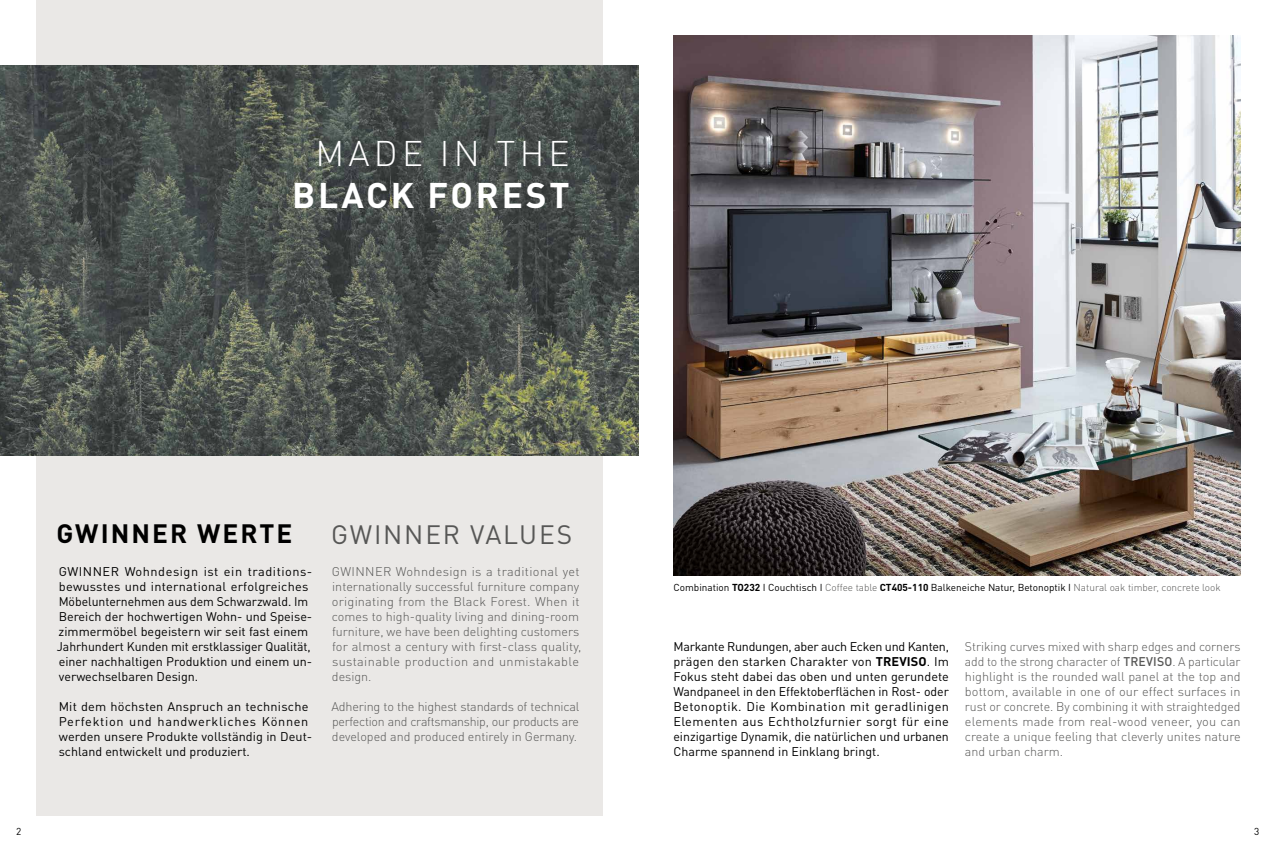
<style>
.page{position:relative;width:1276px;height:851px;background:#fff}
.page>*{position:absolute;margin:0;border:0;box-sizing:border-box;transform-origin:0 0}
.t1{font:700 35.25px "DIN Pro";letter-spacing:.08em;color:#fff}
.t2{font:300 35.25px "DIN Pro";letter-spacing:.12em;color:#fff}
.t3{font:26.25px "DIN Pro";letter-spacing:.07em;color:#575756}
.t4{font:700 26.25px "DIN Pro";letter-spacing:.08em;color:#000}
.t5{font:12.5px/15px "DIN Pro";color:#000}
.t6{font:300 12.5px/15px "DIN Pro";color:#575756;text-align:justify}
.t7{font:10px "DIN Pro";color:#000}
.s1{font-weight:700}
.s2{font-weight:300;color:#575756}
.s3{font-weight:500}
</style>
<div class="page">
<img style="left:673px;top:35px;width:567px;height:540px">
<div style="left:36px;top:0;width:566px;height:815px;background:#eae8e6"></div>
<img style="left:0;top:66px;width:638px;height:389px">
<h1 class="t2" style="left:315px;top:126px;width:256px">MADE IN THE</h1>
<h1 class="t1" style="left:292px;top:166px;width:279px">BLACK FOREST</h1>
<h2 class="t4" style="left:56px;top:511px;width:238px">GWINNER WERTE</h2>
<h2 class="t3" style="left:331px;top:517px;width:242px">GWINNER VALUES</h2>
<p class="t5" style="left:57px;top:563px;width:257px">GWINNER Wohndesign ist ein traditions&shy;bewusstes und international erfolgreiches Möbelunternehmen aus dem Schwarzwald. Im Bereich der hochwertigen Wohn- und Speise&shy;zimmermöbel begeistern wir seit fast einem Jahrhundert Kunden mit erstklassiger Qualität, einer nachhaltigen Produktion und einem un&shy;verwechselbaren Design.</p>
<p class="t5" style="left:59px;top:698px;width:255px">Mit dem höchsten Anspruch an technische Perfektion und handwerkliches Können werden unsere Produkte vollständig in Deut&shy;schland entwickelt und produziert.</p>
<p class="t6" style="left:332px;top:562px;width:251px;text-align:left">GWINNER Wohndesign is a traditional yet internationally successful furniture company originating from the Black Forest. When it comes to high-quality living and dining-room furniture, we have been delighting customers for almost a century with first-class quality, sustainable production and unmistakable design.</p>
<p class="t6" style="left:331px;top:697px;width:249px">Adhering to the highest standards of technical perfection and craftsmanship, our products are developed and produced entirely in Germany.</p>
<p class="t7" style="left:673px;top:580px;width:549px">Combination <span class="s1">TO232</span> I Couchtisch I <span class="s2">Coffee table</span> <span class="s1">CT405-110</span> Balkeneiche Natur, Betonoptik I <span class="s2">Natural oak timber, concrete look</span></p>
<p class="t5" style="left:673px;top:638px;width:277px;text-align:justify">Markante Rundungen, aber auch Ecken und Kanten, prägen den starken Charakter von <span class="s1">TREVISO</span>. Im Fokus steht dabei das oben und unten gerundete Wandpaneel in den Effektoberflächen in Rost- oder Betonoptik. Die Kombination mit geradlinigen Elementen aus Echtholzfurnier sorgt für eine einzigartige Dynamik, die natürlichen und urbanen Charme spannend in Einklang bringt.</p>
<p class="t6" style="left:965px;top:637px;width:277px">Striking curves mixed with sharp edges and corners add to the strong character of <span class="s3">TREVISO</span>. A particular highlight is the rounded wall panel at the top and bottom, available in one of our effect surfaces in rust or concrete. By combining it with straightedged elements made from real-wood veneer, you can create a unique feeling that cleverly unites nature and urban charm.</p>
<p class="t7" style="left:16px;top:824px;width:7px">2</p>
<p class="t7" style="left:1254px;top:824px;width:7px">3</p>
</div>
